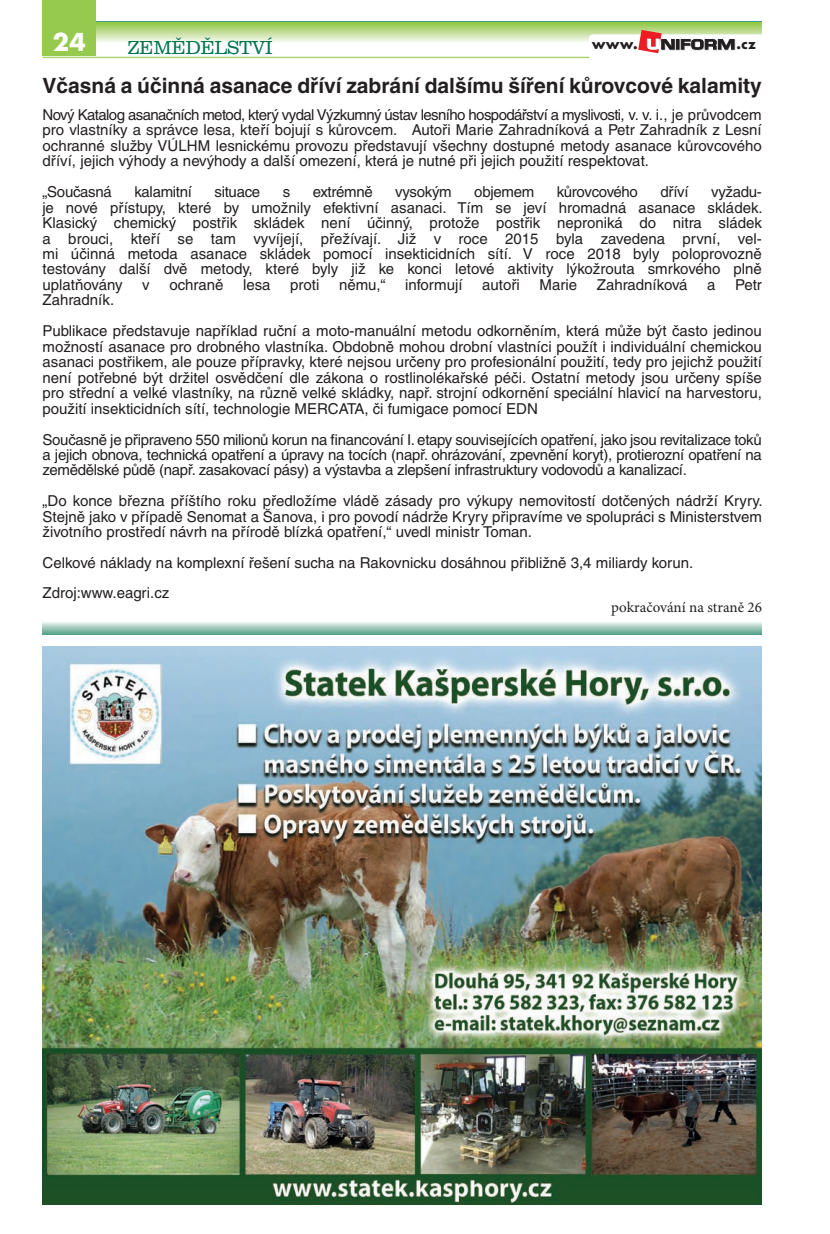
<style>
.page{position:relative;width:830px;height:1234px;background:#fff}
.page>*{position:absolute;margin:0;border:0;box-sizing:border-box;transform-origin:0 0}
.t1{font:700 24px "Futura";color:#fff}
.t2{font:700 21px "Helvetica CE";color:#231f20}
.t3{font:300 19.5px "URW Clarendon TCE";letter-spacing:-.02em;color:#00754f}
.t4{font:15px/15.5px "Helvetica CE";color:#231f20;text-align:justify}
.t5{font:15px "Helvetica CE";letter-spacing:-.02em;color:#231f20}
.t6{font:15px "Minion Pro";color:#231f20}
.t7{font:700 13.5px "Futura";color:#231f20}
</style>
<div class="page">
<svg style="left:96px;top:21px;width:665px;height:21px"></svg>
<div style="left:43px;top:0;width:53px;height:55px;background:#96ca4e"></div>
<hr style="left:43px;top:57px;width:704px;height:1px;background:#aed475">
<div style="left:588px;top:34px;width:177px;height:26px;background:#fff;border-radius:4px"></div>
<svg style="left:638px;top:30px;width:96px;height:23px"></svg>
<img style="left:43px;top:646px;width:718px;height:557px">
<svg style="left:43px;top:622px;width:718px;height:12px"></svg>
<h1 class="t1" style="left:53px;top:25px;width:35px">24</h1>
<h3 class="t3" style="left:128px;top:36px;width:146px">ZEMĚDĚLSTVÍ</h3>
<p class="t7" style="left:591px;top:34px;width:47px">www.</p>
<p class="t7" style="left:736px;top:34px;width:21px">.cz</p>
<h2 class="t2" style="left:43px;top:73px;width:720px">Včasná a účinná asanace dříví zabrání dalšímu šíření kůrovcové kalamity</h2>
<p class="t4" style="left:43px;top:107px;width:720px">Nový Katalog asanačních metod, který vydal Výzkumný ústav lesního hospodářství a myslivosti, v. v. i., je průvodcem pro vlastníky a správce lesa, kteří bojují s kůrovcem. Autoři Marie Zahradníková a Petr Zahradník z Lesní ochranné služby VÚLHM lesnickému provozu představují všechny dostupné metody asanace kůrovcového dříví, jejich výhody a nevýhody a další omezení, která je nutné při jejich použití respektovat.</p>
<p class="t5" style="left:43px;top:183px;width:71px">„Současná</p>
<p class="t5" style="left:134px;top:183px;width:59px">kalamitní</p>
<p class="t5" style="left:214px;top:183px;width:47px">situace</p>
<p class="t4" style="left:282px;top:184px;width:9px">s</p>
<p class="t5" style="left:312px;top:183px;width:61px">extrémně</p>
<p class="t5" style="left:395px;top:183px;width:58px">vysokým</p>
<p class="t5" style="left:474px;top:183px;width:61px">objemem</p>
<p class="t5" style="left:556px;top:183px;width:83px">kůrovcového</p>
<p class="t4" style="left:660px;top:184px;width:30px">dříví</p>
<p class="t4" style="left:43px;top:184px;width:721px;text-indent:668px">vyžadu&shy;je nové přístupy, které by umožnily efektivní asanaci. Tím se jeví hromadná asanace skládek.<br>Klasický chemický postřik skládek není účinný, protože postřik neproniká do nitra sládek a brouci, kteří se tam vyvíjejí, přežívají. Již v roce 2015 byla zavedena první, vel&shy;mi účinná metoda asanace skládek pomocí insekticidních sítí. V roce 2018 byly poloprovozně testovány další dvě metody, které byly již ke konci letové aktivity lýkožrouta smrkového plně uplatňovány</p>
<p class="t4" style="left:142px;top:277px;width:9px">v</p>
<p class="t4" style="left:169px;top:277px;width:56px">ochraně</p>
<p class="t4" style="left:243px;top:277px;width:29px">lesa</p>
<p class="t4" style="left:290px;top:277px;width:31px">proti</p>
<p class="t4" style="left:339px;top:277px;width:48px">němu,“</p>
<p class="t4" style="left:405px;top:277px;width:59px">informují</p>
<p class="t4" style="left:482px;top:277px;width:39px">autoři</p>
<p class="t4" style="left:539px;top:277px;width:39px">Marie</p>
<p class="t4" style="left:596px;top:277px;width:92px">Zahradníková</p>
<p class="t4" style="left:706px;top:277px;width:10px">a</p>
<p class="t4" style="left:734px;top:277px;width:28px">Petr</p>
<p class="t4" style="left:43px;top:284px;width:720px;line-height:30.9px">Zahradník.<br>Publikace představuje například ruční a moto-manuální metodu odkorněním, která může být často jedinou</p>
<p class="t4" style="left:43px;top:339px;width:720px">možností asanace pro drobného vlastníka. Obdobně mohou drobní vlastníci použít i individuální chemickou asanaci postřikem, ale pouze přípravky, které nejsou určeny pro profesionální použití, tedy pro jejichž použití není potřebné být držitel osvědčení dle zákona o rostlinolékařské péči. Ostatní metody jsou určeny spíše pro střední a velké vlastníky, na různě velké skládky, např. strojní odkornění speciální hlavicí na harvestoru, použití insekticidních sítí, technologie MERCATA, či fumigace pomocí EDN</p>
<p class="t4" style="left:43px;top:431px;width:720px">Současně je připraveno 550 milionů korun na financování I. etapy souvisejících opatření, jako jsou revitalizace toků a jejich obnova, technická opatření a úpravy na tocích (např. ohrázování, zpevnění koryt), protierozní opatření na zemědělské půdě (např. zasakovací pásy) a výstavba a zlepšení infrastruktury vodovodů a kanalizací.</p>
<p class="t4" style="left:43px;top:493px;width:721px">„Do konce března příštího roku předložíme vládě zásady pro výkupy nemovitostí dotčených nádrží Kryry.<br>Stejně jako v případě Senomat a Šanova, i pro povodí nádrže Kryry připravíme ve spolupráci s Ministerstvem životního prostředí návrh na přírodě blízká opatření,“ uvedl ministr Toman.</p>
<p class="t4" style="left:43px;top:548px;width:652px;line-height:30px">Celkové náklady na komplexní řešení sucha na Rakovnicku dosáhnou přibližně 3,4 miliardy korun.<br>Zdroj:www.eagri.cz</p>
<p class="t6" style="left:611px;top:597px;width:152px">pokračování na straně 26</p>
</div>
